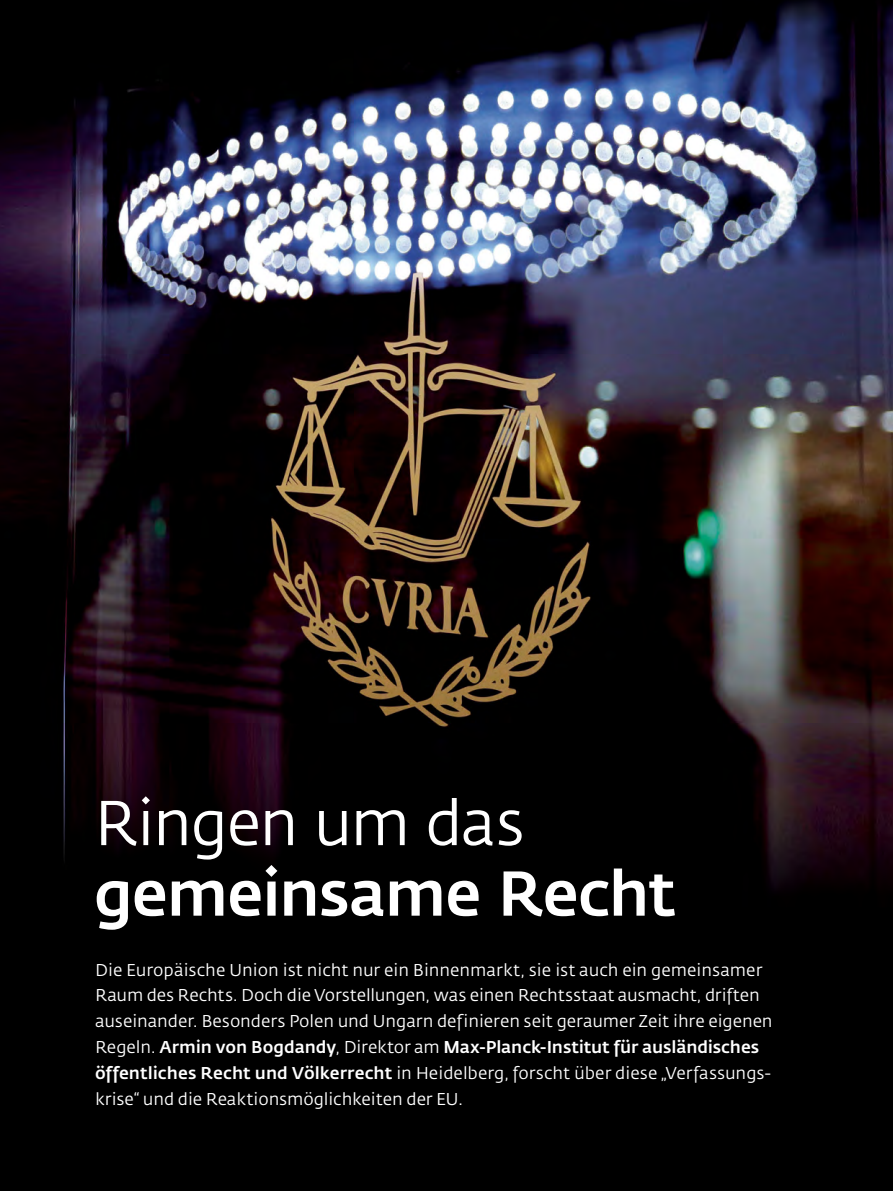
<style>
.page{position:relative;width:893px;height:1191px;background:#fff}
.page>*{position:absolute;margin:0;border:0;box-sizing:border-box;transform-origin:0 0}
.t1{font:500 62.55px "Fedra Sans";letter-spacing:-.025em;color:#fff}
.t2{font:62.55px "Fedra Sans";letter-spacing:-.03em;color:#fff}
.t3{font:16.95px/25.8px "Fedra Sans";letter-spacing:-.005em;color:#fff}
.s1{font-weight:500}
</style>
<div class="page">
<img style="left:0;top:0;width:893px;height:1191px">
<h1 class="t2" style="left:94px;top:790px;width:433px">Ringen um das</h1>
<h1 class="t1" style="left:94px;top:858px;width:584px">gemeinsame Recht</h1>
<p class="t3" style="left:95px;top:957px;width:679px">Die Europäische Union ist nicht nur ein Binnenmarkt, sie ist auch ein gemeinsamer Raum des Rechts. Doch die Vorstellungen, was einen Rechtsstaat ausmacht, driften auseinander. Besonders Polen und Ungarn definieren seit geraumer Zeit ihre eigenen Regeln. <span class="s1">Armin von Bogdandy</span>, Direktor am <span class="s1">Max-Planck-Institut für ausländisches öffentliches Recht und Völkerrecht</span> in Heidelberg, forscht über diese „Verfassungs&shy;krise“ und die Reaktionsmöglichkeiten der EU.</p>
</div>
